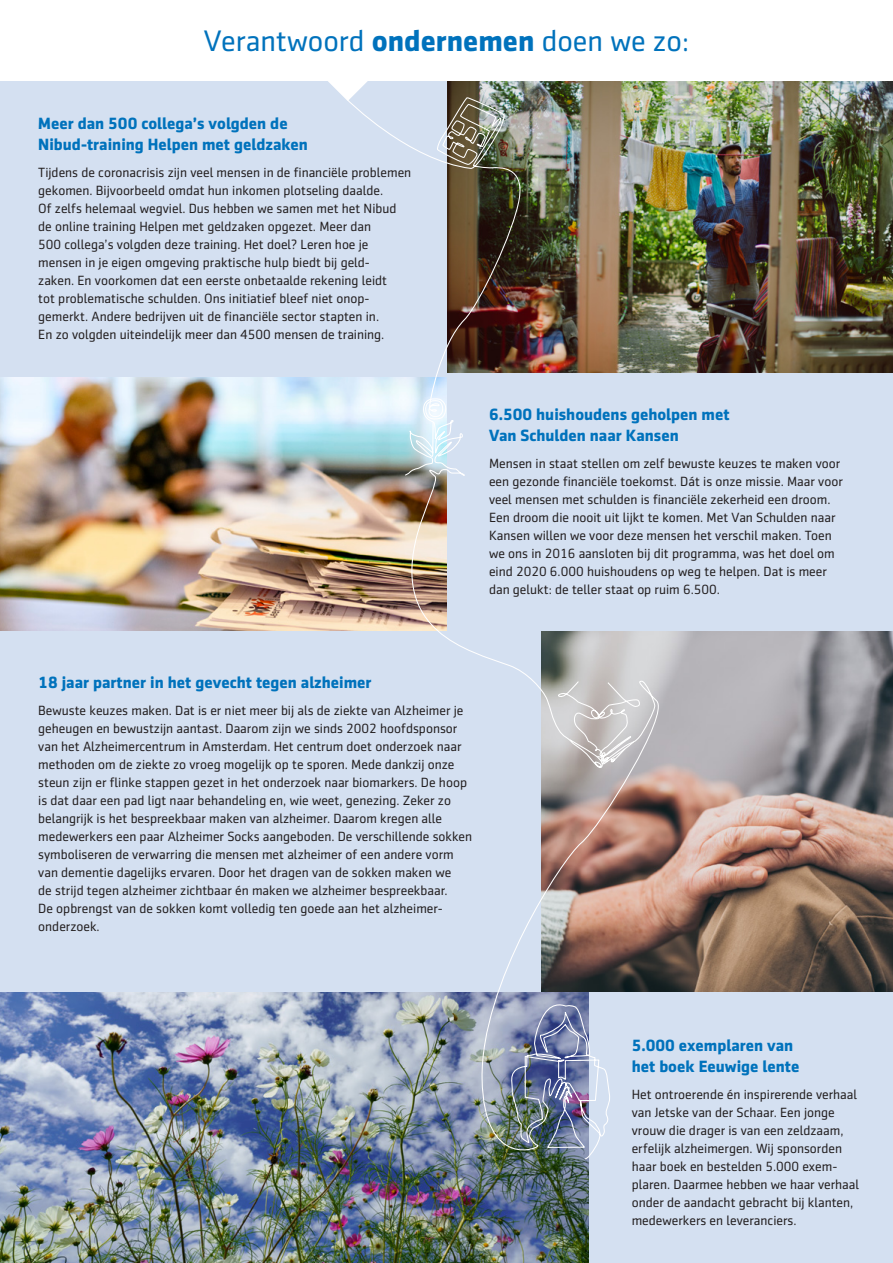
<style>
.page{position:relative;width:893px;height:1263px;background:#fff}
.page>*{position:absolute;margin:0;border:0;box-sizing:border-box;transform-origin:0 0}
.Grote_kop{font:30px "Sentico Sans DT";color:#0072bc}
.Tussenkop{font:700 16.5px/21px "Sentico Sans DT";color:#0072bc}
.Platte_tekst{font:13.5px/18px "Sentico Sans DT";color:#231f20}
.s1{font-weight:700}
</style>
<div class="page">
<img style="left:446px;top:81px;width:447px;height:292px">
<div style="left:0;top:81px;width:446px;height:297px;background:#d4e0f1"></div>
<div style="left:446px;top:373px;width:447px;height:258px;background:#d4e0f1"></div>
<img style="left:0;top:991px;width:589px;height:272px">
<div style="left:589px;top:991px;width:304px;height:272px;background:#d4e0f1"></div>
<svg style="left:328px;top:81px;width:40px;height:19px"></svg>
<img style="left:0;top:378px;width:389px;height:253px">
<div style="left:0;top:631px;width:589px;height:360px;background:#d4e0f1"></div>
<img style="left:604px;top:631px;width:289px;height:360px">
<img style="left:347px;top:97px;width:178px;height:312px">
<img style="left:480px;top:680px;width:192px;height:494px">
<svg style="left:604px;top:680px;width:31px;height:86px"></svg>
<svg style="left:389px;top:397px;width:215px;height:372px"></svg>
<p class="Grote_kop" style="left:204px;top:24px;width:487px">Verantwoord <span class="s1">ondernemen</span> doen we zo:</p>
<p class="Tussenkop" style="left:38px;top:112px;width:271px">Meer dan 500 collega’s volgden de<br>Nibud-training Helpen met geldzaken</p>
<p class="Platte_tekst" style="left:38px;top:163px;width:375px">Tijdens de coronacrisis zijn veel mensen in de financiële problemen gekomen. Bijvoorbeeld omdat hun inkomen plotseling daalde.<br>Of zelfs helemaal wegviel. Dus hebben we samen met het Nibud de online training Helpen met geldzaken opgezet. Meer dan<br>500 collega’s volgden deze training. Het doel? Leren hoe je mensen in je eigen omgeving praktische hulp biedt bij geld-<br>zaken. En voorkomen dat een eerste onbetaalde rekening leidt<br>tot problematische schulden. Ons initiatief bleef niet onop&shy;gemerkt. Andere bedrijven uit de financiële sector stapten in.<br>En zo volgden uiteindelijk meer dan 4500 mensen de training.</p>
<p class="Tussenkop" style="left:489px;top:403px;width:242px">6.500 huishoudens geholpen met<br>Van Schulden naar Kansen</p>
<p class="Platte_tekst" style="left:489px;top:454px;width:355px">Mensen in staat stellen om zelf bewuste keuzes te maken voor een gezonde financiële toekomst. Dát is onze missie. Maar voor veel mensen met schulden is financiële zekerheid een droom.<br>Een droom die nooit uit lijkt te komen. Met Van Schulden naar Kansen willen we voor deze mensen het verschil maken. Toen we ons in 2016 aansloten bij dit programma, was het doel om eind 2020 6.000 huishoudens op weg te helpen. Dat is meer dan gelukt: de teller staat op ruim 6.500.</p>
<p class="Tussenkop" style="left:38px;top:672px;width:335px">18 jaar partner in het gevecht tegen alzheimer</p>
<p class="Platte_tekst" style="left:38px;top:701px;width:435px">Bewuste keuzes maken. Dat is er niet meer bij als de ziekte van Alzheimer je geheugen en bewustzijn aantast. Daarom zijn we sinds 2002 hoofdsponsor van het Alzheimercentrum in Amsterdam. Het centrum doet onderzoek naar methoden om de ziekte zo vroeg mogelijk op te sporen. Mede dankzij onze steun zijn er flinke stappen gezet in het onderzoek naar biomarkers. De hoop is dat daar een pad ligt naar behandeling en, wie weet, genezing. Zeker zo belangrijk is het bespreekbaar maken van alzheimer. Daarom kregen alle medewerkers een paar Alzheimer Socks aangeboden. De verschillende sokken symboliseren de verwarring die mensen met alzheimer of een andere vorm van dementie dagelijks ervaren. Door het dragen van de sokken maken we<br>de strijd tegen alzheimer zichtbaar én maken we alzheimer bespreekbaar.<br>De opbrengst van de sokken komt volledig ten goede aan het alzheimer&shy;onderzoek.</p>
<p class="Tussenkop" style="left:632px;top:1035px;width:169px">5.000 exemplaren van het boek Eeuwige lente</p>
<p class="Platte_tekst" style="left:632px;top:1085px;width:229px">Het ontroerende én inspirerende verhaal van Jetske van der Schaar. Een jonge vrouw die drager is van een zeldzaam, erfelijk alzheimergen. Wij sponsorden haar boek en bestelden 5.000 exem&shy;plaren. Daarmee hebben we haar verhaal onder de aandacht gebracht bij klanten, medewerkers en leveranciers.</p>
</div>
